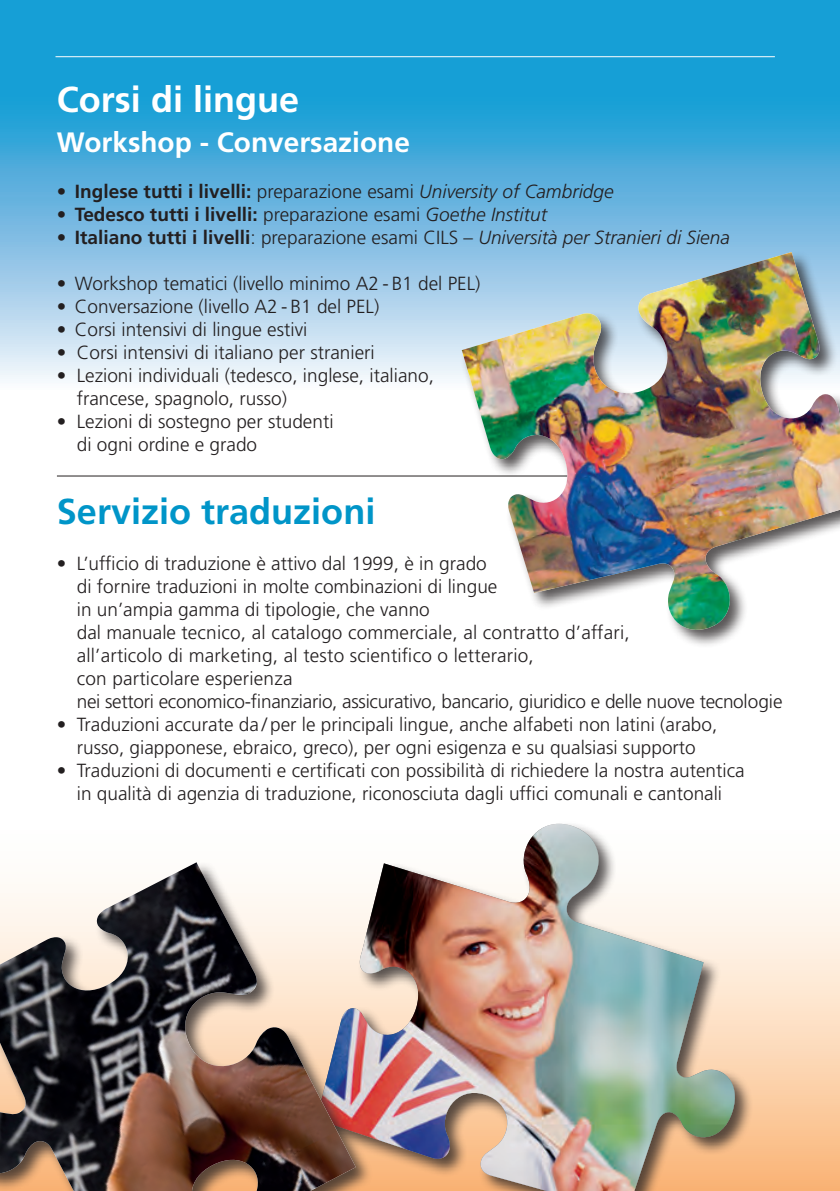
<style>
.page{position:relative;width:840px;height:1191px;background:#fff}
.page>*{position:absolute;margin:0;border:0;box-sizing:border-box;transform-origin:0 0}
.titoletto_corrente{font:700 36px "Frutiger LT Std";color:#0095c8}
.titoletto_corrente-2{font:700 36px "Frutiger LT Std";color:#fff}
.titoletto_corrente-3{font:700 28px "Frutiger LT Std";color:#fff}
.testo_corrente{font:300 19px/23px "Frutiger LT Std";color:#231f20;text-align:center}
.testo_corrente-2{font:700 19px "Frutiger LT Std";color:#231f20}
.testo_corrente-3{font:italic 300 19px "Frutiger LT Std";color:#231f20}
.s1{font-weight:300}
.s2{font-weight:300;font-style:italic}
.s3{font-weight:700;font-style:normal}
.s4{font-style:normal}
.s5{font-weight:700}
</style>
<div class="page">
<div style="left:0;top:813px;width:839px;height:378px;background:linear-gradient(to bottom,#fff,#fab97f)"></div>
<svg style="left:0;top:0;width:839px;height:381px;background:#57b3de"></svg>
<hr style="left:55px;top:56px;width:719px;height:1px;background:#fff">
<hr style="left:57px;top:476px;width:726px;height:1px;background:#231f20">
<div style="left:314px;top:821px;width:438px;height:370px;background:#231f20;opacity:.75"></div>
<svg style="left:316px;top:814px;width:425px;height:9px"></svg>
<img style="left:316px;top:823px;width:425px;height:368px">
<div style="left:0;top:860px;width:373px;height:331px;background:#231f20;opacity:.75"></div>
<img style="left:0;top:862px;width:355px;height:329px">
<div style="left:460px;top:250px;width:379px;height:398px;background:#231f20;opacity:.75"></div>
<img style="left:461px;top:252px;width:378px;height:384px">
<p class="titoletto_corrente-2" style="left:57px;top:78px;width:244px">Corsi di lingue</p>
<p class="titoletto_corrente-3" style="left:57px;top:126px;width:354px">Workshop - Conversazione</p>
<p class="testo_corrente-2" style="left:57px;top:180px;width:558px">• Inglese tutti i livelli: <span class="s1">preparazione esami</span> <span class="s2">University of Cambridge</span></p>
<p class="testo_corrente-2" style="left:57px;top:203px;width:491px">• Tedesco tutti i livelli: <span class="s1">preparazione esami</span> <span class="s2">Goethe Institut</span></p>
<p class="testo_corrente-3" style="left:57px;top:227px;width:674px"><span class="s3">• Italiano tutti i livelli</span><span class="s4">: preparazione esami CILS –</span> Università per Stranieri di Siena</p>
<p class="testo_corrente" style="left:57px;top:272px;width:425px"><span class="s5">•</span> Workshop tematici (livello minimo A2 - B1 del PEL)</p>
<p class="testo_corrente" style="left:57px;top:295px;width:324px"><span class="s5">•</span> Conversazione (livello A2 - B1 del PEL)</p>
<p class="testo_corrente" style="left:57px;top:318px;width:252px"><span class="s5">•</span> Corsi intensivi di lingue estivi</p>
<p class="testo_corrente" style="left:57px;top:341px;width:319px"><span class="s5">•</span> Corsi intensivi di italiano per stranieri</p>
<p class="testo_corrente" style="left:57px;top:364px;width:378px"><span class="s5">•</span> Lezioni individuali (tedesco, inglese, italiano,</p>
<p class="testo_corrente" style="left:77px;top:387px;width:212px">francese, spagnolo, russo)</p>
<p class="testo_corrente" style="left:57px;top:410px;width:278px"><span class="s5">•</span> Lezioni di sostegno per studenti</p>
<p class="testo_corrente" style="left:77px;top:433px;width:182px">di ogni ordine e grado</p>
<p class="titoletto_corrente" style="left:57px;top:490px;width:320px">Servizio traduzioni</p>
<p class="testo_corrente" style="left:57px;top:552px;width:431px"><span class="s5">•</span> L’ufficio di traduzione è attivo dal 1999, è in grado</p>
<p class="testo_corrente" style="left:77px;top:575px;width:422px">di fornire traduzioni in molte combinazioni di lingue</p>
<p class="testo_corrente" style="left:77px;top:598px;width:354px">in un’ampia gamma di tipologie, che vanno</p>
<p class="testo_corrente" style="left:77px;top:621px;width:554px">dal manuale tecnico, al catalogo commerciale, al contratto d’affari,</p>
<p class="testo_corrente" style="left:77px;top:644px;width:458px">all’articolo di marketing, al testo scientifico o letterario,</p>
<p class="testo_corrente" style="left:77px;top:667px;width:217px">con particolare esperienza</p>
<p class="testo_corrente" style="left:77px;top:690px;width:707px">nei settori economico-finanziario, assicurativo, bancario, giuridico e delle nuove tecnologie</p>
<p class="testo_corrente" style="left:57px;top:713px;width:661px"><span class="s5">•</span> Traduzioni accurate da / per le principali lingue, anche alfabeti non latini (arabo, russo, giapponese, ebraico, greco), per ogni esigenza e su qualsiasi supporto</p>
<p class="testo_corrente" style="left:57px;top:759px;width:689px"><span class="s5">•</span> Traduzioni di documenti e certificati con possibilità di richiedere la nostra autentica</p>
<p class="testo_corrente" style="left:77px;top:782px;width:646px">in qualità di agenzia di traduzione, riconosciuta dagli uffici comunali e cantonali</p>
</div>
